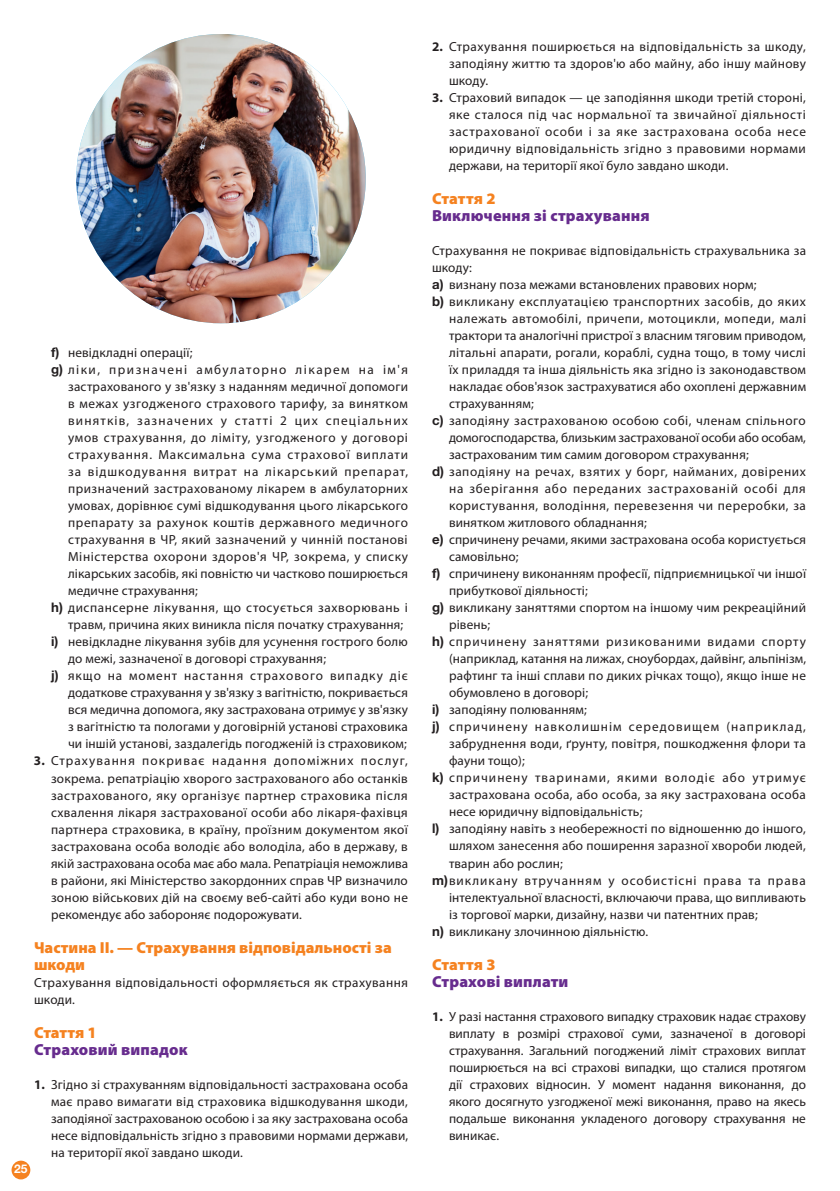
<style>
.page{position:relative;width:840px;height:1191px;background:#fff}
.page>*{position:absolute;margin:0;border:0;box-sizing:border-box;transform-origin:0 0}
.t1{font:900 16px/17px "Myriad Pro";color:#f58220}
.t2{font:900 16px "Myriad Pro";letter-spacing:.01em;color:#672c8e}
.t3{font:13.2px/17px "Myriad Pro";letter-spacing:.02em;color:#231f20;text-align:justify}
.t4{font:13.2px "Myriad Pro";letter-spacing:.04em;color:#231f20}
.t5{font:13.2px "Myriad Pro";letter-spacing:.045em;color:#231f20}
.t6{font:13.2px "Myriad Pro";letter-spacing:.075em;color:#231f20}
.t7{font:13.2px "Myriad Pro";letter-spacing:.08em;color:#231f20}
.t8{font:13.2px "Myriad Pro";letter-spacing:.05em;color:#231f20}
.t9{font:13.2px "Myriad Pro";letter-spacing:-.005em;color:#231f20}
.t10{font:13.2px "Myriad Pro";letter-spacing:.06em;color:#231f20}
.t11{font:13.2px "Myriad Pro";letter-spacing:.07em;color:#231f20}
.t12{font:13.2px "Myriad Pro";letter-spacing:.065em;color:#231f20}
.t13{font:13.2px "Myriad Pro";letter-spacing:.11em;color:#231f20}
.t14{font:13.2px "Myriad Pro";letter-spacing:.09em;color:#231f20}
.t15{font:700 12px "Helvetica Neue CE";color:#fff}
.s1{font-family:"Helvetica Neue CE";font-weight:700}
.s2{font-weight:700}
</style>
<div class="page">
<div style="left:12px;top:1160px;width:18px;height:19px;background:#f58220;border-radius:50%"></div>
<img style="left:76px;top:34px;width:289px;height:289px;border-radius:145px">
<p class="t3" style="left:51px;top:345px;width:143px"><span class="s1">f)</span> невідкладні операції;</p>
<p class="t13" style="left:51px;top:363px;width:358px"><span class="s1">g)</span> ліки, призначені амбулаторно лікарем на ім'я</p>
<p class="t3" style="left:68px;top:379px;width:341px">застрахованого у зв'язку з наданням медичної допомоги</p>
<p class="t4" style="left:68px;top:397px;width:341px">в межах узгодженого страхового тарифу, за винятком</p>
<p class="t14" style="left:68px;top:414px;width:341px">винятків, зазначених у статті 2 цих спеціальних</p>
<p class="t8" style="left:68px;top:431px;width:341px">умов страхування, до ліміту, узгодженого у договорі</p>
<p class="t12" style="left:68px;top:448px;width:341px">страхування. Максимальна сума страхової виплати</p>
<p class="t6" style="left:68px;top:465px;width:341px">за відшкодування витрат на лікарський препарат,</p>
<p class="t3" style="left:68px;top:481px;width:341px">призначений застрахованому лікарем в амбулаторних</p>
<p class="t3" style="left:68px;top:498px;width:341px">умовах, дорівнює сумі відшкодування цього лікарського</p>
<p class="t8" style="left:68px;top:516px;width:341px">препарату за рахунок коштів державного медичного</p>
<p class="t3" style="left:68px;top:532px;width:341px">страхування в ЧР, який зазначений у чинній постанові</p>
<p class="t5" style="left:68px;top:550px;width:341px">Міністерства охорони здоров'я ЧР, зокрема, у списку</p>
<p class="t3" style="left:68px;top:566px;width:341px">лікарських засобів, які повністю чи частково поширюється</p>
<p class="t3" style="left:68px;top:583px;width:131px">медичне страхування;</p>
<p class="t5" style="left:51px;top:601px;width:358px"><span class="s1">h)</span> диспансерне лікування, що стосується захворювань і</p>
<p class="t3" style="left:68px;top:617px;width:336px">травм, причина яких виникла після початку страхування;</p>
<p class="t3" style="left:51px;top:634px;width:358px"><span class="s1">i)</span> невідкладне лікування зубів для усунення гострого болю</p>
<p class="t3" style="left:68px;top:651px;width:259px">до межі, зазначеної в договорі страхування;</p>
<p class="t6" style="left:51px;top:669px;width:358px"><span class="s1">j)</span> якщо на момент настання страхового випадку діє</p>
<p class="t3" style="left:68px;top:685px;width:341px">додаткове страхування у зв'язку з вагітністю, покривається</p>
<p class="t3" style="left:68px;top:702px;width:341px">вся медична допомога, яку застрахована отримує у зв'язку</p>
<p class="t3" style="left:68px;top:719px;width:341px">з вагітністю та пологами у договірній установі страховика</p>
<p class="t3" style="left:68px;top:736px;width:340px">чи іншій установі, заздалегідь погодженій із страховиком;</p>
<p class="t3" style="left:51px;top:753px;width:358px;text-indent:-17px"><span class="s2">3.</span> Страхування покриває надання допоміжних послуг, зокрема. репатріацію хворого застрахованого або останків застрахованого, яку організує партнер страховика після схвалення лікаря застрахованої особи або лікаря-фахівця партнера страховика, в країну, проїзним документом якої застрахована особа володіє або володіла, або в державу, в якій застрахована особа має або мала. Репатріація неможлива в райони, які Міністерство закордонних справ ЧР визначило зоною військових дій на своєму веб-сайті або куди воно не рекомендує або забороняє подорожувати.</p>
<p class="t1" style="left:34px;top:939px;width:359px">Частина II. — Страхування відповідальності за шкоди</p>
<p class="t3" style="left:34px;top:974px;width:375px">Страхування відповідальності оформляється як страхування шкоди.</p>
<p class="t1" style="left:34px;top:1024px;width:64px">Стаття 1</p>
<p class="t2" style="left:34px;top:1040px;width:155px">Страховий випадок</p>
<p class="t3" style="left:51px;top:1076px;width:358px;text-indent:-17px"><span class="s2">1.</span> Згідно зі страхуванням відповідальності застрахована особа має право вимагати від страховика відшкодування шкоди, заподіяної застрахованою особою і за яку застрахована особа несе відповідальність згідно з правовими нормами держави, на території якої завдано шкоди.</p>
<p class="t15" style="left:14px;top:1161px;width:15px">25</p>
<p class="t3" style="left:449px;top:38px;width:358px;text-indent:-17px"><span class="s2">2.</span> Страхування поширюється на відповідальність за шкоду, заподіяну життю та здоров'ю або майну, або іншу майнову шкоду.</p>
<p class="t3" style="left:449px;top:89px;width:358px;text-indent:-17px"><span class="s2">3.</span> Страховий випадок — це заподіяння шкоди третій стороні, яке сталося під час нормальної та звичайної діяльності застрахованої особи і за яке застрахована особа несе юридичну відповідальність згідно з правовими нормами держави, на території якої було завдано шкоди.</p>
<p class="t1" style="left:432px;top:190px;width:65px">Стаття 2</p>
<p class="t2" style="left:432px;top:207px;width:219px">Виключення зі страхування</p>
<p class="t3" style="left:432px;top:242px;width:375px">Страхування не покриває відповідальність страхувальника за</p>
<p class="t3" style="left:432px;top:259px;width:41px">шкоду:</p>
<p class="t3" style="left:432px;top:276px;width:326px"><span class="s1">a)</span> визнану поза межами встановлених правових норм;</p>
<p class="t4" style="left:432px;top:294px;width:375px"><span class="s1">b)</span> викликану експлуатацією транспортних засобів, до яких</p>
<p class="t5" style="left:449px;top:311px;width:358px">належать автомобілі, причепи, мотоцикли, мопеди, малі</p>
<p class="t3" style="left:449px;top:327px;width:358px">трактори та аналогічні пристрої з власним тяговим приводом,</p>
<p class="t3" style="left:449px;top:344px;width:358px">літальні апарати, рогали, кораблі, судна тощо, в тому числі</p>
<p class="t3" style="left:449px;top:361px;width:358px">їх приладдя та інша діяльність яка згідно із законодавством</p>
<p class="t3" style="left:449px;top:378px;width:358px">накладає обов'язок застрахуватися або охоплені державним</p>
<p class="t3" style="left:449px;top:395px;width:86px">страхуванням;</p>
<p class="t4" style="left:432px;top:414px;width:375px"><span class="s1">c)</span> заподіяну застрахованою особою собі, членам спільного</p>
<p class="t9" style="left:449px;top:431px;width:358px">домогосподарства, близьким застрахованої особи або особам,</p>
<p class="t3" style="left:449px;top:446px;width:301px">застрахованим тим самим договором страхування;</p>
<p class="t5" style="left:432px;top:465px;width:375px"><span class="s1">d)</span> заподіяну на речах, взятих у борг, найманих, довірених</p>
<p class="t10" style="left:449px;top:482px;width:358px">на зберігання або переданих застрахованій особі для</p>
<p class="t4" style="left:449px;top:499px;width:358px">користування, володіння, перевезення чи переробки, за</p>
<p class="t3" style="left:449px;top:514px;width:199px">винятком житлового обладнання;</p>
<p class="t3" style="left:432px;top:531px;width:375px"><span class="s1">e)</span> спричинену речами, якими застрахована особа користується</p>
<p class="t3" style="left:449px;top:548px;width:71px">самовільно;</p>
<p class="t3" style="left:432px;top:565px;width:375px"><span class="s1">f)</span> спричинену виконанням професії, підприємницької чи іншої</p>
<p class="t3" style="left:449px;top:582px;width:140px">прибуткової діяльності;</p>
<p class="t3" style="left:432px;top:599px;width:375px"><span class="s1">g)</span> викликану заняттями спортом на іншому чим рекреаційний</p>
<p class="t3" style="left:449px;top:616px;width:43px">рівень;</p>
<p class="t11" style="left:432px;top:635px;width:375px"><span class="s1">h)</span> спричинену заняттями ризикованими видами спорту</p>
<p class="t3" style="left:449px;top:650px;width:358px">(наприклад, катання на лижах, сноубордах, дайвінг, альпінізм,</p>
<p class="t3" style="left:449px;top:667px;width:358px">рафтинг та інші сплави по диких річках тощо), якщо інше не</p>
<p class="t3" style="left:449px;top:684px;width:141px">обумовлено в договорі;</p>
<p class="t3" style="left:432px;top:701px;width:156px"><span class="s1">i)</span> заподіяну полюванням;</p>
<p class="t7" style="left:432px;top:720px;width:375px"><span class="s1">j)</span> спричинену навколишнім середовищем (наприклад,</p>
<p class="t3" style="left:449px;top:736px;width:358px">забруднення води, ґрунту, повітря, пошкодження флори та</p>
<p class="t3" style="left:449px;top:753px;width:77px">фауни тощо);</p>
<p class="t7" style="left:432px;top:771px;width:375px"><span class="s1">k)</span> спричинену тваринами, якими володіє або утримує</p>
<p class="t3" style="left:449px;top:787px;width:358px">застрахована особа, або особа, за яку застрахована особа</p>
<p class="t3" style="left:449px;top:804px;width:195px">несе юридичну відповідальність;</p>
<p class="t3" style="left:432px;top:821px;width:375px"><span class="s1">l)</span> заподіяну навіть з необережності по відношенню до іншого,</p>
<p class="t3" style="left:449px;top:838px;width:358px">шляхом занесення або поширення заразної хвороби людей,</p>
<p class="t3" style="left:449px;top:855px;width:115px">тварин або рослин;</p>
<p class="t6" style="left:432px;top:873px;width:375px"><span class="s1">m)</span>викликану втручанням у особистісні права та права</p>
<p class="t3" style="left:449px;top:889px;width:358px">інтелектуальної власності, включаючи права, що випливають</p>
<p class="t3" style="left:449px;top:906px;width:310px">із торгової марки, дизайну, назви чи патентних прав;</p>
<p class="t3" style="left:432px;top:923px;width:218px"><span class="s1">n)</span> викликану злочинною діяльністю.</p>
<p class="t1" style="left:432px;top:956px;width:65px">Стаття 3</p>
<p class="t2" style="left:432px;top:972px;width:138px">Страхові виплати</p>
<p class="t3" style="left:449px;top:1008px;width:358px;text-indent:-17px"><span class="s2">1.</span> У разі настання страхового випадку страховик надає страхову виплату в розмірі страхової суми, зазначеної в договорі страхування. Загальний погоджений ліміт страхових виплат поширюється на всі страхові випадки, що сталися протягом дії страхових відносин. У момент надання виконання, до якого досягнуто узгодженої межі виконання, право на якесь подальше виконання укладеного договору страхування не виникає.</p>
</div>
